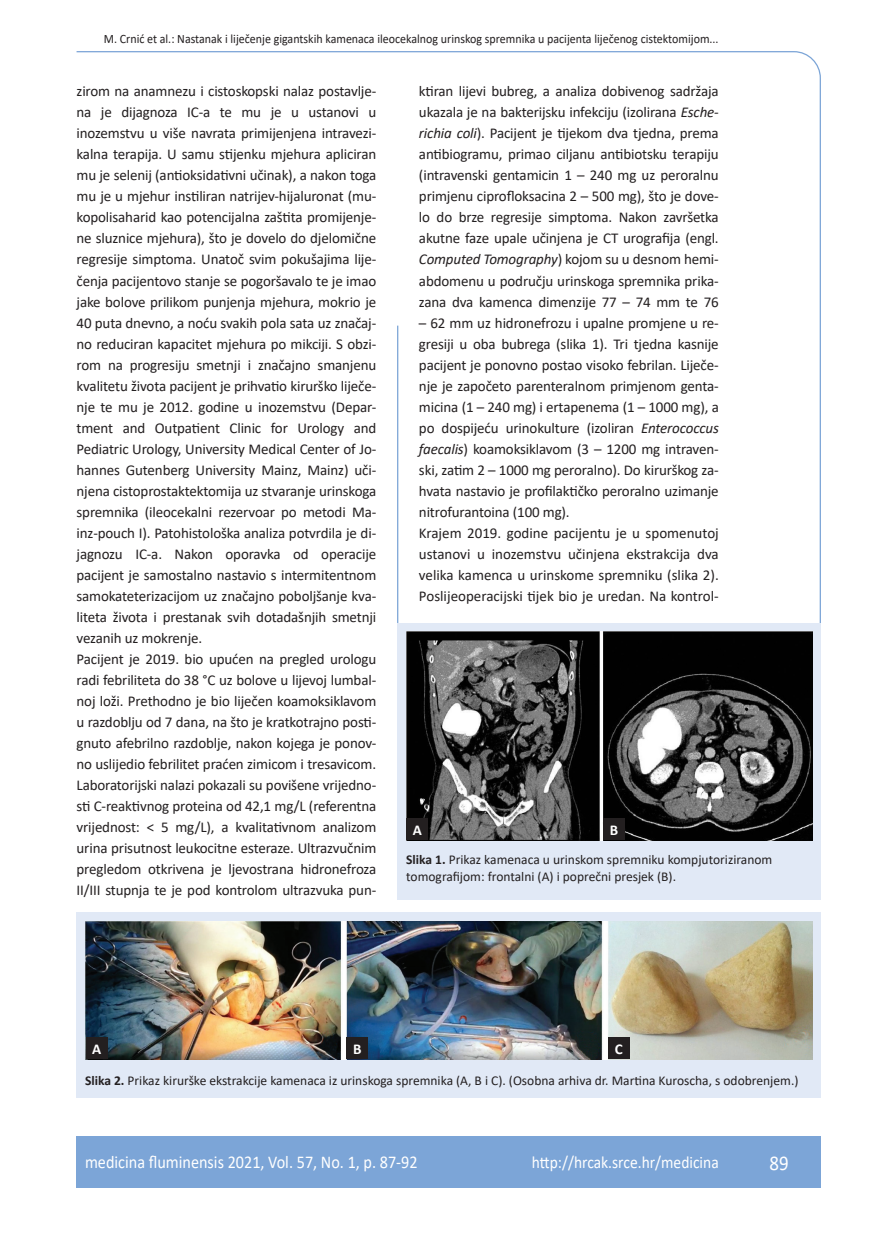
<style>
.page{position:relative;width:872px;height:1234px;background:#fff}
.page>*{position:absolute;margin:0;border:0;box-sizing:border-box;transform-origin:0 0}
.t1{font:21px "Calibri";color:#fff;scale:.9 1}
.t2{font:18px "Calibri";color:#fff;scale:.9 1}
.t3{font:17.25px "Calibri";color:#fff;scale:.9 1}
.osnovni_tekst{font:15px/21px "Calibri";letter-spacing:-.01em;color:#231f20;text-align:justify}
.potpis_slika{font:700 15px "Calibri";color:#fff}
.potpis_slika-2{font:13.5px/16.5px "Calibri";color:#231f20}
.glava{font:12.75px "Calibri";color:#231f20;scale:.94 1}
.s1{font-style:italic}
.s2{font-weight:700}
</style>
<div class="page">
<svg style="left:76px;top:51px;width:745px;height:573px"></svg>
<hr style="left:397px;top:325px;width:1px;height:298px;background:#7ca5d7">
<div style="left:77px;top:1135px;width:744px;height:51px;background:#7ca5d7"></div>
<div style="left:398px;top:622px;width:423px;height:277px;background:#e1e9f6"></div>
<img style="left:406px;top:631px;width:406px;height:209px">
<div style="left:77px;top:912px;width:744px;height:185px;background:#e1e9f6"></div>
<img style="left:85px;top:921px;width:727px;height:137px">
<div style="left:407px;top:818px;width:21px;height:21px;background:#231f20"></div>
<div style="left:603px;top:818px;width:21px;height:21px;background:#231f20"></div>
<div style="left:86px;top:1036px;width:21px;height:22px;background:#231f20"></div>
<div style="left:347px;top:1036px;width:21px;height:22px;background:#231f20"></div>
<div style="left:608px;top:1036px;width:21px;height:22px;background:#231f20"></div>
<p class="glava" style="left:104px;top:29px;width:655px">M. Crnić et al.: Nastanak i liječenje gigantskih kamenaca ileocekalnog urinskog spremnika u pacijenta liječenog cistektomijom...</p>
<p class="osnovni_tekst" style="left:77px;top:80px;width:301px">zirom na anamnezu i cistoskopski nalaz postavlje&shy;na je dijagnoza IC-a te mu je u ustanovi u inozemstvu u više navrata primijenjena intravezi&shy;kalna terapija. U samu stijenku mjehura apliciran mu je selenij (antioksidativni učinak), a nakon toga mu je u mjehur instiliran natrijev-hijaluronat (mu&shy;kopolisaharid kao potencijalna zaštita promijenje&shy;ne sluznice mjehura), što je dovelo do djelomične regresije simptoma. Unatoč svim pokušajima lije&shy;čenja pacijentovo stanje se pogoršavalo te je imao jake bolove prilikom punjenja mjehura, mokrio je 40 puta dnevno, a noću svakih pola sata uz značaj&shy;no reduciran kapacitet mjehura po mikciji. S obzi&shy;rom na progresiju smetnji i značajno smanjenu kvalitetu života pacijent je prihvatio kirurško liječe&shy;nje te mu je 2012. godine u inozemstvu (Depar&shy;tment and Outpatient Clinic for Urology and Pediatric Urology, University Medical Center of Jo&shy;hannes Gutenberg University Mainz, Mainz) uči&shy;njena cistoprostaktektomija uz stvaranje urinskoga spremnika (ileocekalni rezervoar po metodi Ma&shy;inz-pouch I). Patohistološka analiza potvrdila je di&shy;jagnozu IC-a. Nakon oporavka od operacije pacijent je samostalno nastavio s intermitentnom samokateterizacijom uz značajno poboljšanje kva&shy;liteta života i prestanak svih dotadašnjih smetnji vezanih uz mokrenje.</p>
<p class="osnovni_tekst" style="left:77px;top:647px;width:301px">Pacijent je 2019. bio upućen na pregled urologu radi febriliteta do 38 °C uz bolove u lijevoj lumbal&shy;noj loži. Prethodno je bio liječen koamoksiklavom u razdoblju od 7 dana, na što je kratkotrajno posti&shy;gnuto afebrilno razdoblje, nakon kojega je ponov&shy;no uslijedio febrilitet praćen zimicom i tresavicom.<br>Laboratorijski nalazi pokazali su povišene vrijedno&shy;sti C-reaktivnog proteina od 42,1 mg/L (referentna vrijednost: &lt; 5 mg/L), a kvalitativnom analizom urina prisutnost leukocitne esteraze. Ultrazvučnim pregledom otkrivena je ljevostrana hidronefroza II/III stupnja te je pod kontrolom ultrazvuka pun-</p>
<p class="osnovni_tekst" style="left:419px;top:80px;width:301px">ktiran lijevi bubreg, a analiza dobivenog sadržaja ukazala je na bakterijsku infekciju (izolirana <span class="s1">Esche&shy;richia coli</span>). Pacijent je tijekom dva tjedna, prema antibiogramu, primao ciljanu antibiotsku terapiju (intravenski gentamicin 1 – 240 mg uz peroralnu primjenu ciprofloksacina 2 – 500 mg), što je dove&shy;lo do brze regresije simptoma. Nakon završetka akutne faze upale učinjena je CT urografija (engl.<br><span class="s1">Computed Tomography</span>) kojom su u desnom hemi&shy;abdomenu u području urinskoga spremnika prika&shy;zana dva kamenca dimenzije 77 – 74 mm te 76</p>
<p class="osnovni_tekst" style="left:419px;top:311px;width:301px">– 62 mm uz hidronefrozu i upalne promjene u re&shy;gresiji u oba bubrega (slika 1). Tri tjedna kasnije pacijent je ponovno postao visoko febrilan. Liječe&shy;nje je započeto parenteralnom primjenom genta&shy;micina (1 – 240 mg) i ertapenema (1 – 1000 mg), a po dospijeću urinokulture (izoliran <span class="s1">Enterococcus faecalis</span>) koamoksiklavom (3 – 1200 mg intraven&shy;ski, zatim 2 – 1000 mg peroralno). Do kirurškog za&shy;hvata nastavio je profilaktičko peroralno uzimanje nitrofurantoina (100 mg).</p>
<p class="osnovni_tekst" style="left:419px;top:521px;width:301px">Krajem 2019. godine pacijentu je u spomenutoj ustanovi u inozemstvu učinjena ekstrakcija dva velika kamenca u urinskome spremniku (slika 2).<br>Poslijeoperacijski tijek bio je uredan. Na kontrol-</p>
<p class="potpis_slika" style="left:413px;top:818px;width:11px">A</p>
<p class="potpis_slika" style="left:609px;top:818px;width:10px">B</p>
<p class="potpis_slika-2" style="left:406px;top:851px;width:367px"><span class="s2">Slika 1.</span> Prikaz kamenaca u urinskom spremniku kompjutoriziranom tomografijom: frontalni (A) i poprečni presjek (B).</p>
<p class="potpis_slika" style="left:92px;top:1037px;width:11px">A</p>
<p class="potpis_slika" style="left:353px;top:1037px;width:10px">B</p>
<p class="potpis_slika" style="left:615px;top:1037px;width:9px">C</p>
<p class="potpis_slika-2" style="left:85px;top:1071px;width:715px"><span class="s2">Slika 2.</span> Prikaz kirurške ekstrakcije kamenaca iz urinskoga spremnika (A, B i C). (Osobna arhiva dr. Martina Kuroscha, s odobrenjem.)</p>
<p class="t2" style="left:85px;top:1149px;width:371px">medicina fluminensis 2021, Vol. 57, No. 1, p. 87-92</p>
<p class="t3" style="left:532px;top:1150px;width:209px">http://hrcak.srce.hr/medicina</p>
<p class="t1" style="left:769px;top:1147px;width:23px">89</p>
</div>
